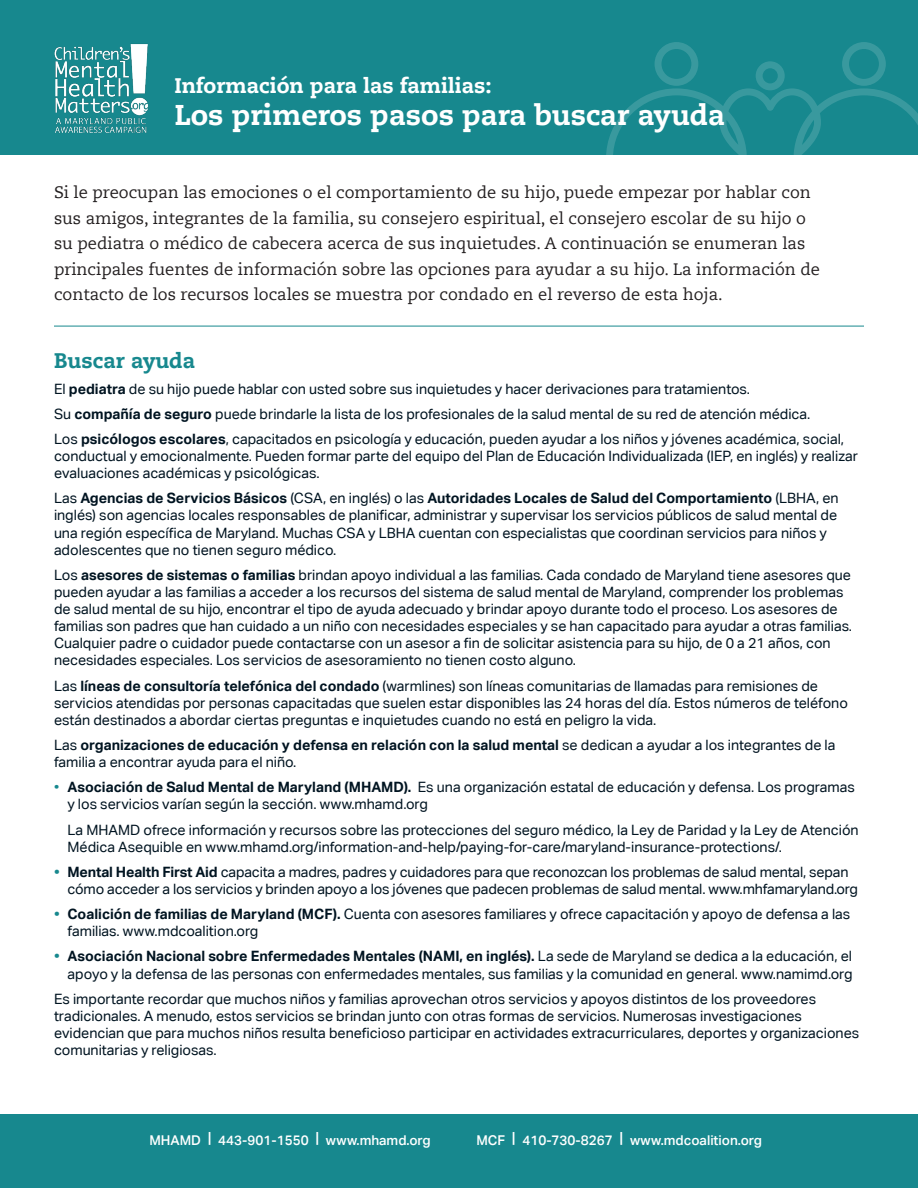
<style>
.page{position:relative;width:918px;height:1188px;background:#fff}
.page>*{position:absolute;margin:0;border:0;box-sizing:border-box;transform-origin:0 0}
.t1{font:800 28.5px "Caecilia LT Pro 85";color:#fff}
.t2{font:700 28.5px "Caecilia LT Pro 75";color:#fff}
.t3{font:800 21px "Caecilia LT Pro 85";color:#fff}
.t4{font:800 21px "Caecilia LT Pro 85";color:#17888e}
.t5{font:16.5px/25.5px "Caecilia LT Pro 55 Roman";color:#231f20}
.t6{font:14.25px/17.1px "Aktiv Grotesk Corp";color:#001421}
.t7{font:500 13.5px "Aktiv Grotesk Corp";color:#fff}
.s1{font-weight:700}
.s2{color:#17888e}
.s3{font-weight:700;color:#17888e}
.s4{font-size:15px}
</style>
<div class="page">
<div style="left:0;top:1115px;width:918px;height:73px;background:#17888e"></div>
<hr style="left:54px;top:326px;width:810px;height:1px;background:#17888e">
<div style="left:0;top:0;width:918px;height:154px;background:#17888e"></div>
<svg style="left:606px;top:42px;width:312px;height:113px"></svg>
<img style="left:54px;top:44px;width:94px;height:89px">
<p class="t3" style="left:174px;top:72px;width:319px">Información para las familias:</p>
<p class="t1" style="left:174px;top:95px;width:552px">Los primeros pasos para buscar ayuda</p>
<p class="t2" style="left:168px;top:78px;width:163px">dad (TDAH)</p>
<p class="t5" style="left:54px;top:180px;width:768px">Si le preocupan las emociones o el comportamiento de su hijo, puede empezar por hablar con sus amigos, integrantes de la familia, su consejero espiritual, el consejero escolar de su hijo o su pediatra o médico de cabecera acerca de sus inquietudes. A continuación se enumeran las principales fuentes de información sobre las opciones para ayudar a su hijo. La información de contacto de los recursos locales se muestra por condado en el reverso de esta hoja.</p>
<p class="t4" style="left:54px;top:346px;width:143px">Buscar ayuda</p>
<p class="t6" style="left:54px;top:380px;width:698px">El <span class="s1">pediatra</span> de su hijo puede hablar con usted sobre sus inquietudes y hacer derivaciones para tratamientos.</p>
<p class="t6" style="left:54px;top:405px;width:758px">Su <span class="s1">compañía de seguro</span> puede brindarle la lista de los profesionales de la salud mental de su red de atención médica.</p>
<p class="t6" style="left:54px;top:430px;width:806px">Los <span class="s1">psicólogos escolares</span>, capacitados en psicología y educación, pueden ayudar a los niños y jóvenes académica, social, conductual y emocionalmente. Pueden formar parte del equipo del Plan de Educación Individualizada (IEP, en inglés) y realizar evaluaciones académicas y psicológicas.</p>
<p class="t6" style="left:54px;top:490px;width:786px">Las <span class="s1">Agencias de Servicios Básicos</span> (CSA, en inglés) o las <span class="s1">Autoridades Locales de Salud del Comportamiento</span> (LBHA, en inglés) son agencias locales responsables de planificar, administrar y supervisar los servicios públicos de salud mental de una región específica de Maryland. Muchas CSA y LBHA cuentan con especialistas que coordinan servicios para niños y adolescentes que no tienen seguro médico.</p>
<p class="t6" style="left:54px;top:566px;width:800px">Los <span class="s1">asesores de sistemas o familias</span> brindan apoyo individual a las familias. Cada condado de Maryland tiene asesores que pueden ayudar a las familias a acceder a los recursos del sistema de salud mental de Maryland, comprender los problemas de salud mental de su hijo, encontrar el tipo de ayuda adecuado y brindar apoyo durante todo el proceso. Los asesores de familias son padres que han cuidado a un niño con necesidades especiales y se han capacitado para ayudar a otras familias.<br>Cualquier padre o cuidador puede contactarse con un asesor a fin de solicitar asistencia para su hijo, de 0 a 21 años, con necesidades especiales. Los servicios de asesoramiento no tienen costo alguno.</p>
<p class="t6" style="left:54px;top:677px;width:795px">Las <span class="s1">líneas de consultoría telefónica del condado</span> (warmlines) son líneas comunitarias de llamadas para remisiones de servicios atendidas por personas capacitadas que suelen estar disponibles las 24 horas del día. Estos números de teléfono están destinados a abordar ciertas preguntas e inquietudes cuando no está en peligro la vida.</p>
<p class="t6" style="left:54px;top:736px;width:783px">Las <span class="s1">organizaciones de educación y defensa en relación con la salud mental</span> se dedican a ayudar a los integrantes de la familia a encontrar ayuda para el niño.</p>
<p class="t6" style="left:68px;top:779px;width:789px;text-indent:-14px"><span class="s2">•</span> <span class="s1">Asociación de Salud Mental de Maryland (MHAMD).</span> Es una organización estatal de educación y defensa. Los programas y los servicios varían según la sección. www.mhamd.org</p>
<p class="t6" style="left:68px;top:821px;width:793px">La MHAMD ofrece información y recursos sobre las protecciones del seguro médico, la Ley de Paridad y la Ley de Atención<br>Médica Asequible en www.mhamd.org/information-and-help/paying-for-care/maryland-insurance-protections/.</p>
<p class="t6" style="left:68px;top:863px;width:792px;text-indent:-14px"><span class="s3">•</span> <span class="s1">Mental Health First Aid</span> capacita a madres, padres y cuidadores para que reconozcan los problemas de salud mental, sepan cómo acceder a los servicios y brinden apoyo a los jóvenes que padecen problemas de salud mental. www.mhfamaryland.org</p>
<p class="t6" style="left:68px;top:905px;width:784px;text-indent:-14px"><span class="s3">•</span> <span class="s1">Coalición de familias de Maryland (MCF).</span> Cuenta con asesores familiares y ofrece capacitación y apoyo de defensa a las familias. www.mdcoalition.org</p>
<p class="t6" style="left:54px;top:948px;width:800px;text-align:right"><span class="s3">•</span> <span class="s1">Asociación Nacional sobre Enfermedades Mentales (NAMI, en inglés).</span> La sede de Maryland se dedica a la educación, el apoyo y la defensa de las personas con enfermedades mentales, sus familias y la comunidad en general. www.namimd.org</p>
<p class="t6" style="left:54px;top:990px;width:807px">Es importante recordar que muchos niños y familias aprovechan otros servicios y apoyos distintos de los proveedores tradicionales. A menudo, estos servicios se brindan junto con otras formas de servicios. Numerosas investigaciones evidencian que para muchos niños resulta beneficioso participar en actividades extracurriculares, deportes y organizaciones comunitarias y religiosas.</p>
<p class="t7" style="left:149px;top:1132px;width:283px">MHAMD <span class="s4">|</span> 443-901-1550 <span class="s4">|</span> www.mhamd.org</p>
<p class="t7" style="left:476px;top:1132px;width:287px">MCF <span class="s4">|</span> 410-730-8267 <span class="s4">|</span> www.mdcoalition.org</p>
</div>
